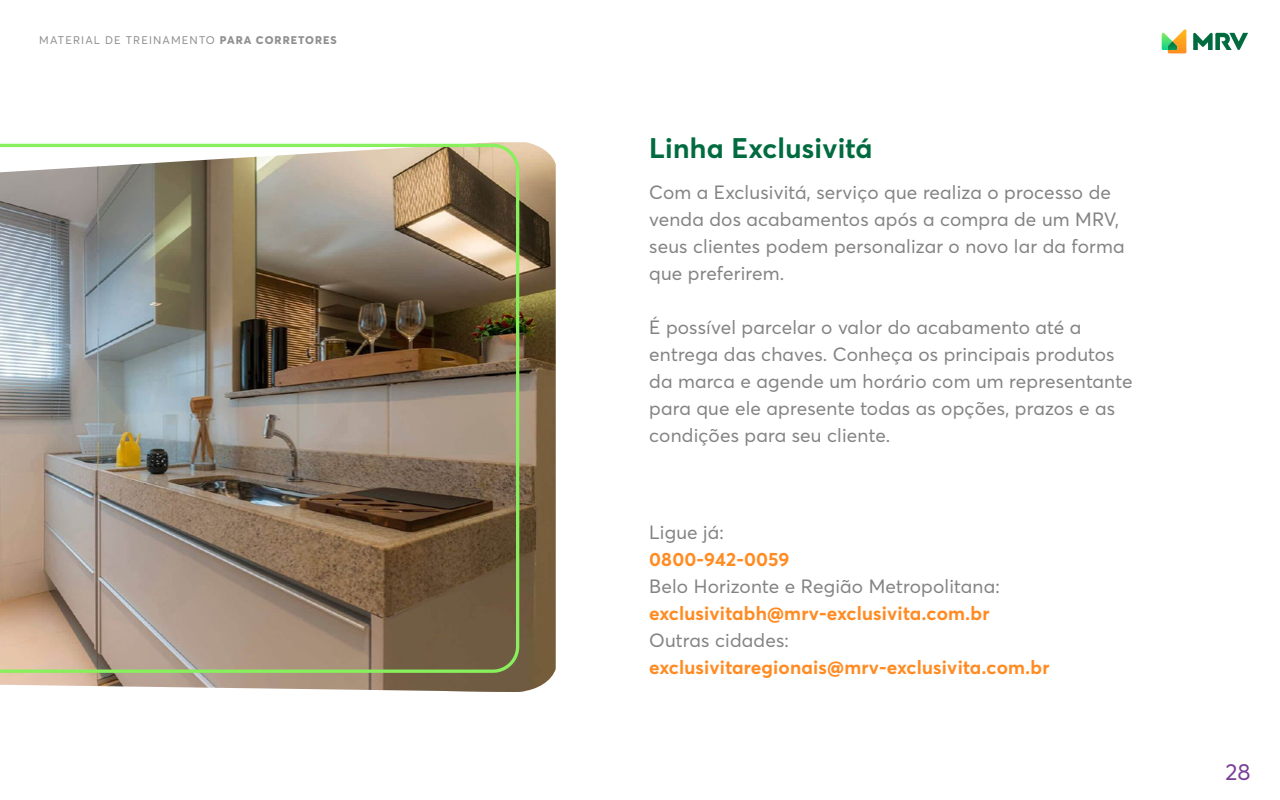
<style>
.page{position:relative;width:1280px;height:800px;background:#fff}
.page>*{position:absolute;margin:0;border:0;box-sizing:border-box;transform-origin:0 0}
.t1{font:700 28px "Averta Std";letter-spacing:.01em;color:#006b3f}
.t2{font:23px "Averta Std";color:#793f98}
.t3{font:19px/27px "Averta Std";letter-spacing:.01em;color:#838383}
.t4{font:700 19px "Averta Std";letter-spacing:.01em;color:#ff8b22}
.t5{font:11px "Averta Std";letter-spacing:.105em;color:#909090}
.s1{font-weight:800}
</style>
<div class="page">
<svg style="left:1193px;top:33px;width:55px;height:17px"></svg>
<svg style="left:1162px;top:29px;width:24px;height:24px"></svg>
<img style="left:0;top:142px;width:556px;height:550px">
<img style="left:0;top:142px;width:521px;height:533px">
<p class="t5" style="left:39px;top:32px;width:299px">MATERIAL DE TREINAMENTO <span class="s1">PARA CORRETORES</span></p>
<h1 class="t1" style="left:649px;top:128px;width:225px">Linha Exclusivitá</h1>
<p class="t3" style="left:649px;top:178px;width:477px">Com a Exclusivitá, serviço que realiza o processo de venda dos acabamentos após a compra de um MRV, seus clientes podem personalizar o novo lar da forma que preferirem.</p>
<p class="t3" style="left:649px;top:313px;width:485px">É possível parcelar o valor do acabamento até a entrega das chaves. Conheça os principais produtos da marca e agende um horário com um representante para que ele apresente todas as opções, prazos e as condições para seu cliente.</p>
<p class="t3" style="left:649px;top:518px;width:76px">Ligue já:</p>
<p class="t4" style="left:649px;top:545px;width:142px">0800-942-0059</p>
<p class="t3" style="left:649px;top:572px;width:352px">Belo Horizonte e Região Metropolitana:</p>
<p class="t4" style="left:649px;top:599px;width:342px">exclusivitabh@mrv-exclusivita.com.br</p>
<p class="t3" style="left:649px;top:626px;width:141px">Outras cidades:</p>
<p class="t4" style="left:649px;top:653px;width:402px">exclusivitaregionais@mrv-exclusivita.com.br</p>
<p class="t2" style="left:1225px;top:757px;width:27px">28</p>
</div>
